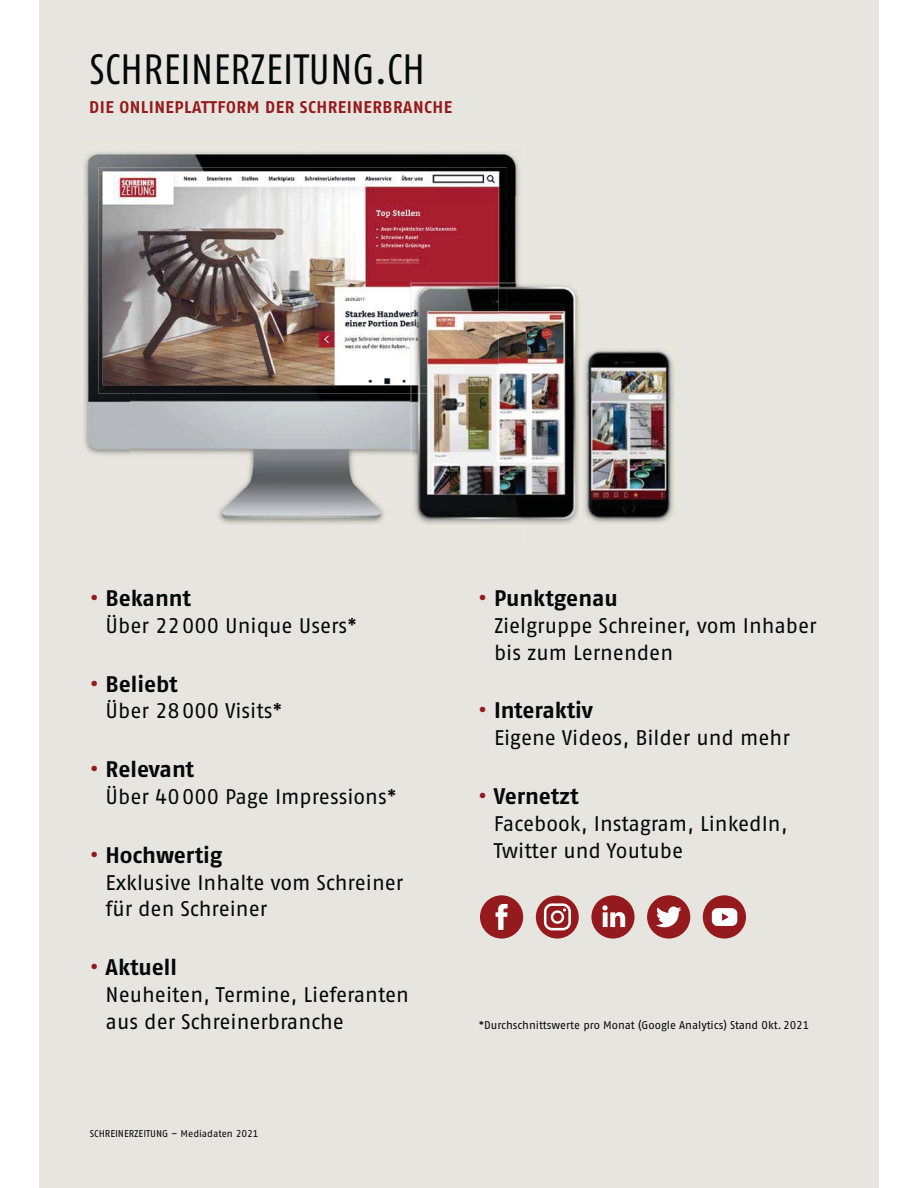
<style>
.page{position:relative;width:918px;height:1188px;background:#fff}
.page>*{position:absolute;margin:0;border:0;box-sizing:border-box;transform-origin:0 0}
.t1{font:condensed 42.3px "Fago OT";letter-spacing:.01em;color:#040809}
.t2{font:700 22.65px "Fago OT";letter-spacing:-.005em;color:#040809}
.t3{font:21.15px/26.8px "Fago OT";color:#040809}
.t4{font:700 16.95px "Fago OT";letter-spacing:.03em;color:#951a1d}
.t5{font:11.25px "Fago OT";color:#040809}
.t6{font:9.9px "Fago OT";color:#040809}
.s1{color:#951a1d}
</style>
<div class="page">
<div style="left:39px;top:0;width:840px;height:1188px;background:#e7e5df"></div>
<img style="left:84px;top:152px;width:436px;height:45px">
<img style="left:84px;top:197px;width:47px;height:258px">
<img style="left:507px;top:197px;width:12px;height:86px">
<img style="left:131px;top:394px;width:280px;height:130px">
<img style="left:99px;top:167px;width:408px;height:227px">
<img style="left:103px;top:172px;width:396px;height:213px">
<img style="left:411px;top:283px;width:168px;height:241px">
<img style="left:582px;top:348px;width:93px;height:172px">
<div style="left:647px;top:895px;width:43px;height:44px;background:#951a1d;border-radius:50%"></div>
<svg style="left:656px;top:907px;width:25px;height:21px"></svg>
<div style="left:480px;top:895px;width:43px;height:44px;background:#951a1d;border-radius:50%"></div>
<svg style="left:496px;top:904px;width:12px;height:26px"></svg>
<div style="left:703px;top:895px;width:43px;height:44px;background:#951a1d;border-radius:50%"></div>
<svg style="left:712px;top:908px;width:25px;height:18px"></svg>
<svg style="left:536px;top:896px;width:43px;height:43px"></svg>
<div style="left:591px;top:895px;width:44px;height:44px;background:#951a1d;border-radius:50%"></div>
<svg style="left:602px;top:905px;width:23px;height:22px"></svg>
<h1 class="t1" style="left:89px;top:45px;width:337px">SCHREINERZEITUNG.CH</h1>
<p class="t4" style="left:89px;top:101px;width:364px">DIE ONLINEPLATTFORM DER SCHREINERBRANCHE</p>
<p class="t2" style="left:90px;top:590px;width:103px"><span class="s1">•</span> Bekannt</p>
<p class="t3" style="left:106px;top:614px;width:253px">Über 22 000 Unique Users*</p>
<p class="t2" style="left:90px;top:675px;width:90px"><span class="s1">•</span> Beliebt</p>
<p class="t3" style="left:106px;top:699px;width:178px">Über 28 000 Visits*</p>
<p class="t2" style="left:90px;top:761px;width:106px"><span class="s1">•</span> Relevant</p>
<p class="t3" style="left:106px;top:785px;width:293px">Über 40 000 Page Impressions*</p>
<p class="t2" style="left:90px;top:847px;width:134px"><span class="s1">•</span> Hochwertig</p>
<p class="t3" style="left:106px;top:870px;width:299px">Exklusive Inhalte vom Schreiner für den Schreiner</p>
<p class="t2" style="left:90px;top:959px;width:89px"><span class="s1">•</span> Aktuell</p>
<p class="t3" style="left:106px;top:983px;width:305px">Neuheiten, Termine, Lieferanten aus der Schreinerbranche</p>
<p class="t6" style="left:90px;top:1130px;width:170px">SCHREINERZEITUNG – Mediadaten 2021</p>
<p class="t2" style="left:478px;top:590px;width:141px"><span class="s1">•</span> Punktgenau</p>
<p class="t3" style="left:494px;top:614px;width:324px">Zielgruppe Schreiner, vom Inhaber bis zum Lernenden</p>
<p class="t2" style="left:478px;top:702px;width:116px"><span class="s1">•</span> Interaktiv</p>
<p class="t3" style="left:494px;top:726px;width:297px">Eigene Videos, Bilder und mehr</p>
<p class="t2" style="left:478px;top:788px;width:102px"><span class="s1">•</span> Vernetzt</p>
<p class="t3" style="left:494px;top:812px;width:295px">Facebook, Instagram, LinkedIn,<br>Twitter und Youtube</p>
<p class="t5" style="left:479px;top:1021px;width:332px">*Durchschnittswerte pro Monat (Google Analytics) Stand Okt. 2021</p>
</div>
